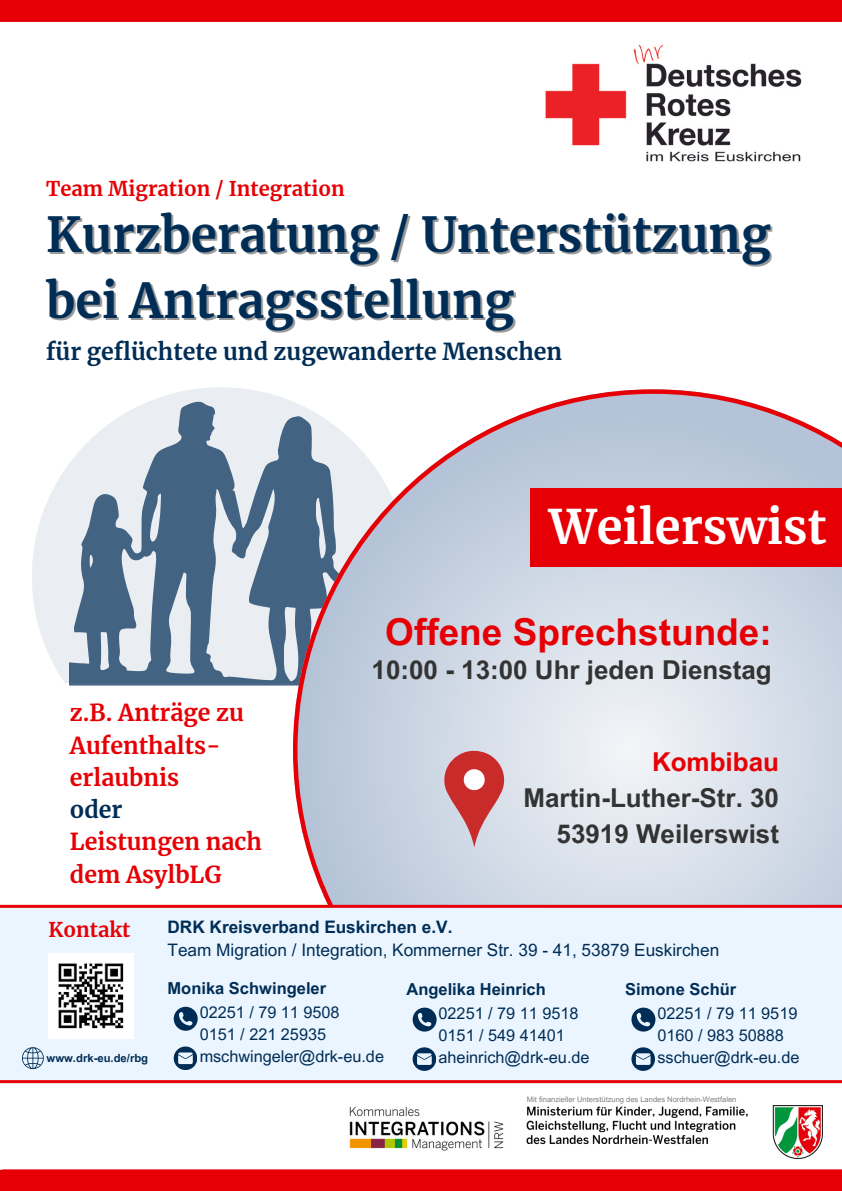
<style>
.page{position:relative;width:842px;height:1191px;background:#fff}
.page>*{position:absolute;margin:0;border:0;box-sizing:border-box;transform-origin:0 0}
.t1{font:700 47.7px "Merriweather";color:#002d55}
.t2{font:700 47px "Merriweather";color:#fff}
.t3{font:700 37px "Arial MT Pro";color:#e60005}
.t4{font:700 26px "Arial MT Pro";color:#333}
.t5{font:700 26px "Arial MT Pro";color:#e60005}
.t6{font:700 23.1px/32.2px "Merriweather";color:#e60005}
.t7{font:700 23.1px "Merriweather";color:#002d55}
.t8{font:700 20.1px "Merriweather";color:#e60005}
.t9{font:17.2px "Arial MT Pro";color:#002d55}
.t10{font:700 17.2px "Arial MT Pro";color:#002d55}
.t11{font:700 16.5px "Arial MT Pro";color:#002d55}
.t12{font:16.3px "Arial MT Pro";color:#002d55}
.t13{font:700 11.3px "Arial MT Pro";color:#002d55}
.t14{font:7.5px "Arial MT Pro";color:#7f7f7f}
</style>
<div class="page">
<img style="left:545px;top:44px;width:257px;height:118px">
<div style="left:0;top:0;width:842px;height:22px;background:#e60005"></div>
<div style="left:32px;top:387px;width:378px;height:378px;background:#eaeef3;border-radius:50%"></div>
<div style="left:0;top:683px;width:301px;height:223px;background:#fff"></div>
<svg style="left:70px;top:401px;width:223px;height:284px"></svg>
<svg style="left:293px;top:389px;width:489px;height:24px"></svg>
<img style="left:293px;top:413px;width:549px;height:491px">
<div style="left:0;top:906px;width:842px;height:175px;background:#ebf5ff"></div>
<div style="left:4px;top:1169px;width:838px;height:21px;background:#e60005"></div>
<hr style="left:0;top:904px;width:842px;height:3px;background:#e60005">
<svg style="left:22px;top:1047px;width:22px;height:22px"></svg>
<hr style="left:0;top:1079px;width:842px;height:3px;background:#e60005">
<svg style="left:174px;top:1006px;width:24px;height:24px"></svg>
<svg style="left:174px;top:1046px;width:23px;height:23px"></svg>
<svg style="left:413px;top:1007px;width:24px;height:24px"></svg>
<svg style="left:413px;top:1047px;width:23px;height:23px"></svg>
<img style="left:49px;top:953px;width:84px;height:85px">
<img style="left:349px;top:1106px;width:155px;height:45px">
<svg style="left:444px;top:750px;width:60px;height:97px;background:#d08186"></svg>
<img style="left:527px;top:1105px;width:295px;height:53px">
<div style="left:530px;top:488px;width:312px;height:78px;background:#e60005"></div>
<svg style="left:631px;top:1007px;width:24px;height:24px"></svg>
<svg style="left:631px;top:1047px;width:24px;height:23px"></svg>
<p class="t8" style="left:46px;top:176px;width:300px">Team Migration / Integration</p>
<p class="t1" style="left:46px;top:205px;width:726px">Kurzberatung / Unterstützung</p>
<p class="t1" style="left:46px;top:271px;width:470px">bei Antragsstellung</p>
<p class="t7" style="left:46px;top:337px;width:518px">für geflüchtete und zugewanderte Menschen</p>
<p class="t2" style="left:549px;top:497px;width:279px">Weilerswist</p>
<p class="t6" style="left:70px;top:697px;width:175px">z.B. Anträge zu<br>Aufenthalts&shy;erlaubnis</p>
<p class="t7" style="left:70px;top:795px;width:54px">oder</p>
<p class="t6" style="left:70px;top:826px;width:194px">Leistungen nach dem AsylbLG</p>
<p class="t3" style="left:385px;top:617px;width:388px">Offene Sprechstunde:</p>
<p class="t4" style="left:372px;top:660px;width:402px">10:00 - 13:00 Uhr jeden Dienstag</p>
<p class="t5" style="left:652px;top:751px;width:129px">Kombibau</p>
<p class="t4" style="left:523px;top:787px;width:257px">Martin-Luther-Str. 30</p>
<p class="t4" style="left:557px;top:823px;width:224px">53919 Weilerswist</p>
<p class="t8" style="left:49px;top:916px;width:83px">Kontakt</p>
<p class="t13" style="left:47px;top:1053px;width:103px">www.drk-eu.de/rbg</p>
<p class="t10" style="left:168px;top:920px;width:286px">DRK Kreisverband Euskirchen e.V.</p>
<p class="t9" style="left:168px;top:943px;width:553px">Team Migration / Integration, Kommerner Str. 39 - 41, 53879 Euskirchen</p>
<p class="t11" style="left:168px;top:981px;width:160px">Monika Schwingeler</p>
<p class="t12" style="left:200px;top:1005px;width:141px">02251 / 79 11 9508</p>
<p class="t12" style="left:200px;top:1027px;width:128px">0151 / 221 25935</p>
<p class="t12" style="left:200px;top:1049px;width:186px">mschwingeler@drk-eu.de</p>
<p class="t11" style="left:406px;top:982px;width:141px">Angelika Heinrich</p>
<p class="t12" style="left:439px;top:1006px;width:141px">02251 / 79 11 9518</p>
<p class="t12" style="left:439px;top:1028px;width:128px">0151 / 549 41401</p>
<p class="t12" style="left:439px;top:1050px;width:152px">aheinrich@drk-eu.de</p>
<p class="t11" style="left:625px;top:982px;width:112px">Simone Schür</p>
<p class="t12" style="left:657px;top:1006px;width:141px">02251 / 79 11 9519</p>
<p class="t12" style="left:657px;top:1028px;width:128px">0160 / 983 50888</p>
<p class="t12" style="left:657px;top:1050px;width:143px">sschuer@drk-eu.de</p>
<p class="t14" style="left:527px;top:1096px;width:211px">Mit finanzieller Unterstützung des Landes Nordrhein-Westfalen</p>
</div>
